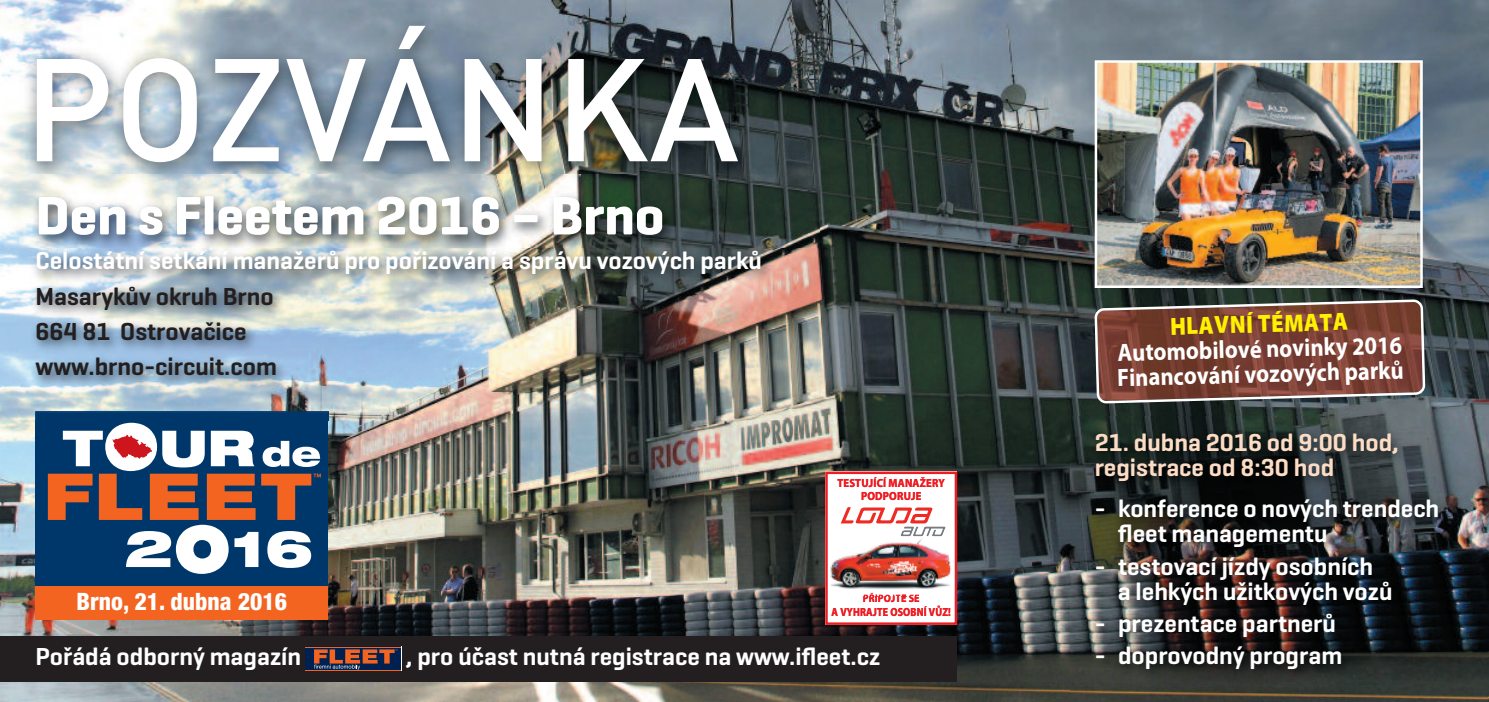
<style>
.page{position:relative;width:1489px;height:702px;background:#fff}
.page>*{position:absolute;margin:0;border:0;box-sizing:border-box;transform-origin:0 0}
.t1{font:500 143.5px "DINCE";color:#fff}
.t2{font:700 55px "Geogrotesque";color:#fff}
.t3{font:900 expanded 50.5px "Helvetica Neue LT Pro";color:#fff}
.t4{font:600 25px/25px "Geogrotesque";color:#fff}
.t5{font:600 25px/35px "Geogrotesque";color:#231f20}
.t6{font:700 25px/25px "Myriad Pro";color:#fff;scale:.9 1}
.t7{font:600 25px/25px "Geogrotesque";color:#fddcc5}
.t8{font:900 25px "Myriad Pro";color:#fff101;scale:.9 1}
.t9{font:800 condensed 24px "Helvetica Neue LT Pro";color:#fff}
.t10{font:700 11.75px "Myriad Pro";letter-spacing:.02em;color:#ee1d23;scale:.84 1}
.t11{font:700 11.75px "Myriad Pro";letter-spacing:.02em;color:#ee1d23;scale:.9 1}
.s1{font-family:"Futura Pro LE";font-weight:800;font-stretch:normal;font-size:71.5px}
</style>
<div class="page">
<img style="left:0;top:0;width:1488px;height:702px">
<div style="left:35px;top:412px;width:293px;height:207px;background:#00376b"></div>
<div style="left:35px;top:585px;width:293px;height:34px;background:#f36421"></div>
<svg style="left:48px;top:423px;width:273px;height:97px"></svg>
<img style="left:4px;top:18px;width:815px;height:230px">
<img style="left:20px;top:175px;width:943px;height:245px">
<img style="left:35px;top:412px;width:293px;height:8px">
<div style="left:0;top:636px;width:957px;height:45px;background:#231f20"></div>
<div style="left:306px;top:646px;width:95px;height:24px;background:#00214f"></div>
<hr style="left:306px;top:647px;width:95px;height:1px;background:#f36421">
<hr style="left:306px;top:670px;width:95px;height:1px;background:#f36421">
<svg style="left:314px;top:649px;width:83px;height:20px"></svg>
<img style="left:1070px;top:417px;width:417px;height:285px">
<img style="left:1097px;top:63px;width:322px;height:222px">
<div style="left:1094px;top:60px;width:328px;height:228px;border:2px solid #fff"></div>
<svg style="left:1094px;top:299px;width:331px;height:104px;background:#794a3f"></svg>
<div style="left:825px;top:471px;width:132px;height:154px;background:#fff"></div>
<div style="left:825px;top:471px;width:132px;height:154px;border:3px solid #ee1d23"></div>
<svg style="left:840px;top:507px;width:105px;height:26px"></svg>
<img style="left:828px;top:533px;width:126px;height:63px">
<h1 class="t1" style="left:23px;top:24px;width:717px">POZVÁNKA</h1>
<h2 class="t2" style="left:35px;top:197px;width:630px">Den s Fleetem 2016 – Brno</h2>
<p class="t4" style="left:35px;top:251px;width:728px">Celostátní setkání manažerů pro pořizování a správu vozových parků</p>
<p class="t5" style="left:35px;top:281px;width:243px">Masarykův okruh Brno<br>664 81 Ostrovačice www.brno-circuit.com</p>
<h3 class="t3" style="left:124px;top:529px;width:191px">2<span class="s1">O</span>16</h3>
<p class="t9" style="left:76px;top:593px;width:212px">Brno, 21. dubna 2016</p>
<p class="t11" style="left:837px;top:478px;width:121px">TESTUJÍCÍ MANAŽERY</p>
<p class="t11" style="left:861px;top:492px;width:69px">PODPORUJE</p>
<p class="t10" style="left:862px;top:594px;width:69px">PŘIPOJTE SE</p>
<p class="t10" style="left:831px;top:607px;width:143px">A VYHRAJTE OSOBNÍ VŮZ!</p>
<p class="t4" style="left:35px;top:646px;width:267px">Pořádá odborný magazín</p>
<p class="t4" style="left:406px;top:646px;width:476px">, pro účast nutná registrace na www.ifleet.cz</p>
<p class="t8" style="left:1169px;top:317px;width:199px;rotate:-2deg">HLAVNÍ TÉMATA</p>
<p class="t6" style="left:1115px;top:343px;width:320px;rotate:-2deg">Automobilové novinky 2016<br>Financování vozových parků</p>
<p class="t7" style="left:1094px;top:432px;width:306px">21. dubna 2016 od 9:00 hod, registrace od 8:30 hod</p>
<p class="t4" style="left:1117px;top:499px;width:323px;text-indent:-23px">- konference o nových trendech fleet managementu</p>
<p class="t4" style="left:1117px;top:556px;width:276px;text-indent:-23px">- testovací jízdy osobních<br>a lehkých užitkových vozů</p>
<p class="t4" style="left:1094px;top:613px;width:243px">- prezentace partnerů</p>
<p class="t4" style="left:1094px;top:645px;width:249px">- doprovodný program</p>
</div>
